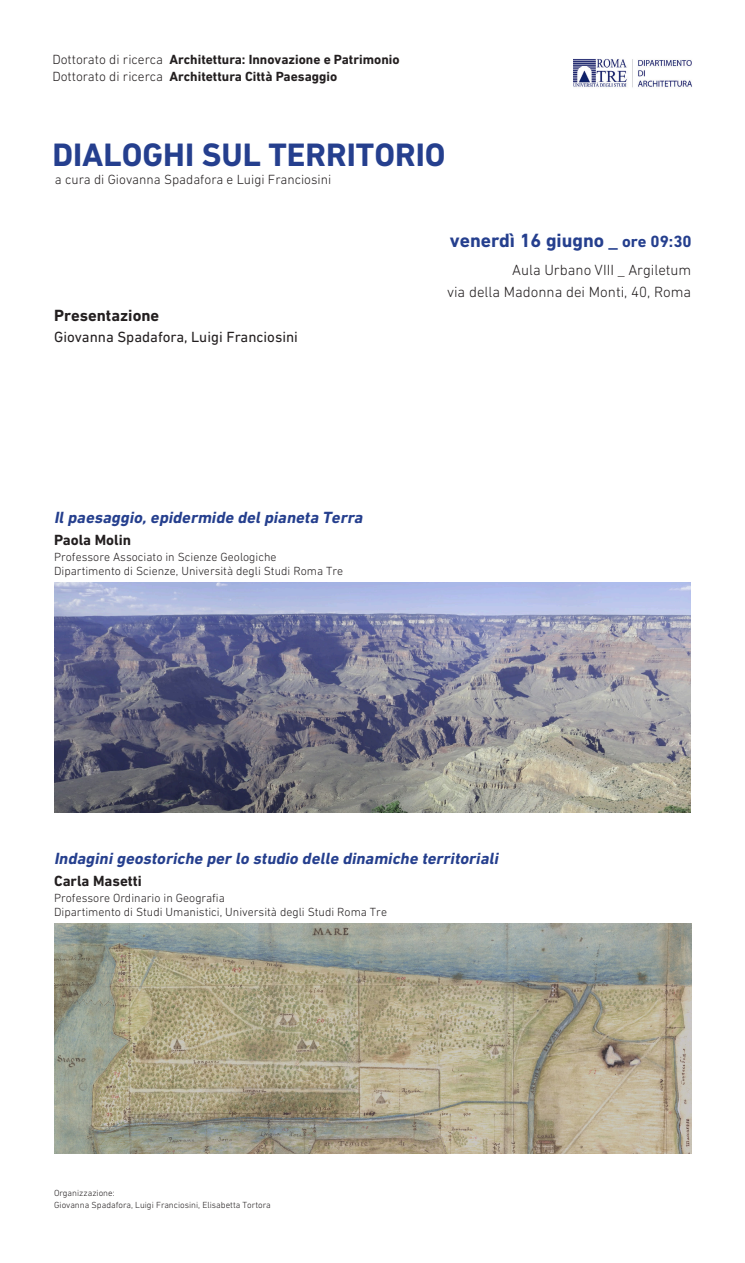
<style>
.page{position:relative;width:745px;height:1263px;background:#fff}
.page>*{position:absolute;margin:0;border:0;box-sizing:border-box;transform-origin:0 0}
.t1{font:700 33px "DIN Next CYR";color:#253f8e}
.t2{font:700 19.5px "DIN Next CYR";color:#253f8e}
.t3{font:italic 700 16.5px "DIN Next CYR";color:#253f8e}
.t4{font:700 16.5px "DIN Next CYR";color:#231f20}
.t5{font:300 15px "DIN Next CYR";color:#231f20}
.t6{font:15px "DIN Next CYR";color:#231f20}
.t7{font:700 15px "DIN Next CYR";color:#231f20}
.t8{font:700 13.5px "DIN Next CYR";color:#231f20}
.t9{font:300 13.5px "DIN Next CYR";color:#231f20}
.t10{font:300 12px "DIN Next CYR";color:#231f20}
.t11{font:300 9px "DIN Next CYR";color:#231f20}
.s1{font-weight:300}
.s2{font-size:18px}
.s3{font-size:16.5px}
</style>
<div class="page">
<img style="left:573px;top:58px;width:119px;height:30px">
<img style="left:54px;top:582px;width:636px;height:230px">
<img style="left:54px;top:924px;width:637px;height:229px">
<p class="t8" style="left:52px;top:52px;width:348px"><span class="s1">Dottorato di ricerca</span> Architettura: Innovazione e Patrimonio</p>
<p class="t8" style="left:52px;top:68px;width:286px"><span class="s1">Dottorato di ricerca</span> Architettura Città Paesaggio</p>
<p class="t1" style="left:52px;top:135px;width:394px">DIALOGHI SUL TERRITORIO</p>
<p class="t9" style="left:55px;top:172px;width:278px">a cura di Giovanna Spadafora e Luigi Franciosini</p>
<p class="t2" style="left:449px;top:229px;width:243px">venerdì 16 giugno <span class="s2">_</span> <span class="s3">ore 09:30</span></p>
<p class="t5" style="left:512px;top:261px;width:181px">Aula Urbano VIII _ Argiletum</p>
<p class="t4" style="left:54px;top:306px;width:107px">Presentazione</p>
<p class="t6" style="left:54px;top:328px;width:245px">Giovanna Spadafora, Luigi Franciosini</p>
<p class="t3" style="left:54px;top:507px;width:313px">Ilpaesaggio,epidermide delpianeta Terra</p>
<p class="t7" style="left:54px;top:531px;width:78px">Paola Molin</p>
<p class="t10" style="left:54px;top:550px;width:224px">Professore Associato in Scienze Geologiche</p>
<p class="t10" style="left:54px;top:564px;width:290px">Dipartimento di Scienze, Università degli Studi Roma Tre</p>
<p class="t5" style="left:446px;top:283px;width:246px">via della Madonna dei Monti, 40, Roma</p>
<p class="t3" style="left:54px;top:848px;width:448px">Indaginigeostoriche per lo studio delle dinamiche territoriali</p>
<p class="t7" style="left:54px;top:872px;width:89px">Carla Masetti</p>
<p class="t10" style="left:54px;top:891px;width:172px">Professore Ordinario in Geografia</p>
<p class="t10" style="left:54px;top:905px;width:334px">Dipartimento di Studi Umanistici, Università degli Studi Roma Tre</p>
<p class="t11" style="left:54px;top:1187px;width:62px">Organizzazione:</p>
<p class="t11" style="left:54px;top:1199px;width:218px">Giovanna Spadafora, Luigi Franciosini, Elisabetta Tortora</p>
</div>
